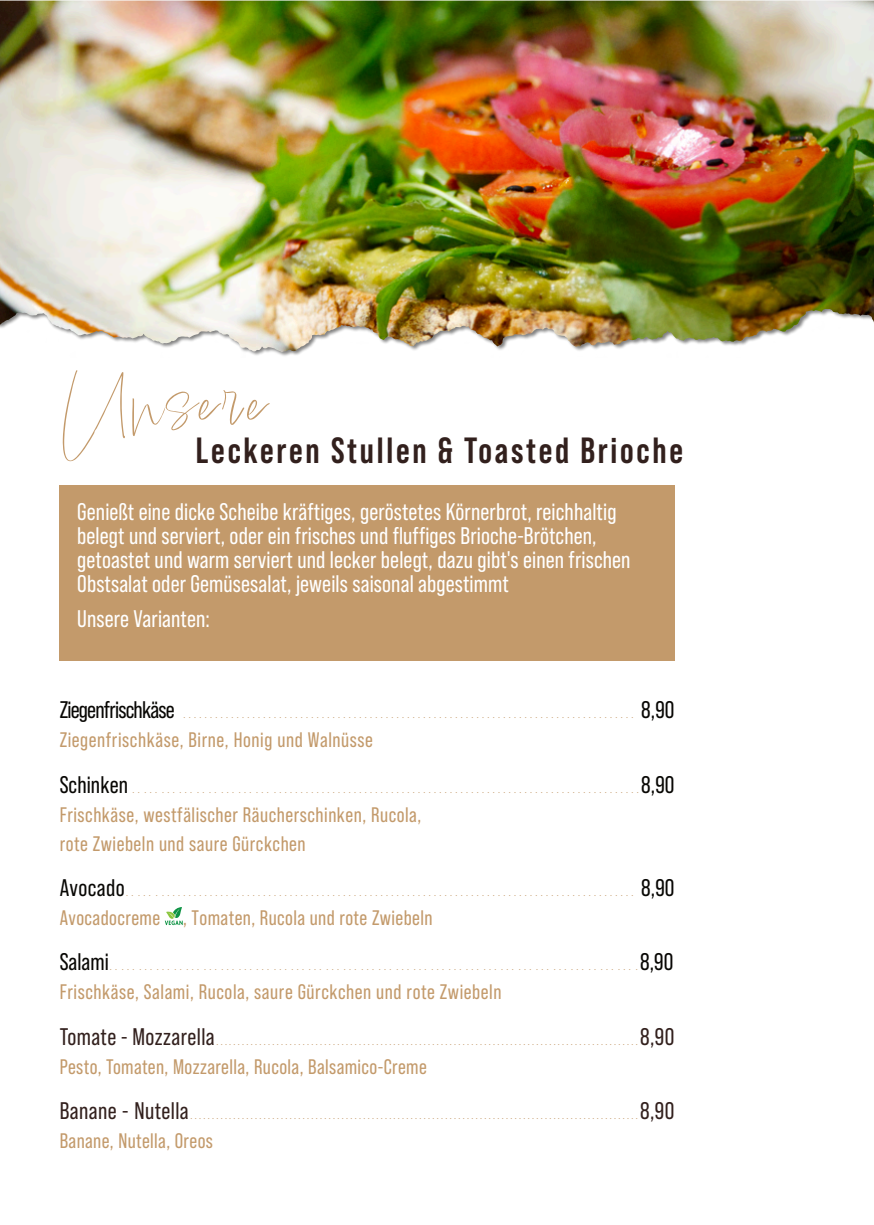
<style>
.page{position:relative;width:874px;height:1225px;background:#fff}
.page>*{position:absolute;margin:0;border:0;box-sizing:border-box;transform-origin:0 0}
.t1{font:80px "Lindsey Signature";letter-spacing:.025em;color:#c39a6b}
.t2{font:700 36.4px "Bebas Neue Pro";letter-spacing:.075em;color:#32201d}
.t3{font:24px/24px "Bebas Neue Pro";letter-spacing:.005em;color:#fff}
.t4{font:21px/29px "Bebas Neue Pro";letter-spacing:.025em;color:#c39a6b}
.t5{font:18px "Beloved Sans";color:#c39a6b}
.s1{font-family:"Bebas Neue Pro";font-size:24px;color:#080704}
.s2{font-family:"Bebas Neue Pro";font-size:24px;color:#32201d}
</style>
<div class="page">
<svg style="left:165px;top:907px;width:18px;height:18px"></svg>
<div style="left:60px;top:485px;width:614px;height:176px;background:#c39a6b"></div>
<img style="left:0;top:0;width:873px;height:356px">
<img style="left:0;top:1px;width:691px;height:351px">
<h1 class="t1" style="left:60px;top:352px;width:209px">Unsere</h1>
<h2 class="t2" style="left:196px;top:426px;width:488px">Leckeren Stullen &amp; Toasted Brioche</h2>
<p class="t3" style="left:77px;top:499px;width:554px">Genießt eine dicke Scheibe kräftiges, geröstetes Körnerbrot, reichhaltig belegt und serviert, oder ein frisches und fluffiges Brioche-Brötchen, getoastet und warm serviert und lecker belegt, dazu gibt's einen frischen Obstsalat oder Gemüsesalat, jeweils saisonal abgestimmt</p>
<h3 class="t3" style="left:77px;top:605px;width:134px">Unsere Varianten:</h3>
<p class="t5" style="left:60px;top:705px;width:616px"><span class="s1">Ziegenfrischkäse</span> ..................................................................................... <span class="s1">8,90</span></p>
<p class="t4" style="left:60px;top:724px;width:315px">Ziegenfrischkäse, Birne, Honig und Walnüsse</p>
<p class="t5" style="left:60px;top:779px;width:616px"><span class="s1">Schinken</span> .............................................................................................<span class="s1">8,90</span></p>
<p class="t4" style="left:60px;top:799px;width:363px">Frischkäse, westfälischer Räucherschinken, Rucola, rote Zwiebeln und saure Gürckchen</p>
<p class="t5" style="left:60px;top:882px;width:616px"><span class="s1">Avocado</span>...... ......................................................................................... <span class="s1">8,90</span></p>
<p class="t4" style="left:60px;top:902px;width:374px">Avocadocreme , Tomaten, Rucola und rote Zwiebeln</p>
<p class="t5" style="left:60px;top:957px;width:615px"><span class="s1">Salami</span>...........................................................................................<span class="s1">8,90</span></p>
<p class="t4" style="left:60px;top:976px;width:443px">Frischkäse, Salami, Rucola, saure Gürckchen und rote Zwiebeln</p>
<p class="t5" style="left:60px;top:1031px;width:616px"><span class="s2">Tomate - Mozzarella</span> ..................................................................................................<span class="s2">8,90</span></p>
<p class="t4" style="left:60px;top:1051px;width:368px">Pesto, Tomaten, Mozzarella, Rucola, Balsamico-Creme</p>
<p class="t5" style="left:60px;top:1105px;width:616px"><span class="s2">Banane - Nutella</span> ........................................................................................................<span class="s2">8,90</span></p>
<p class="t4" style="left:60px;top:1125px;width:155px">Banane, Nutella, Oreos</p>
</div>
